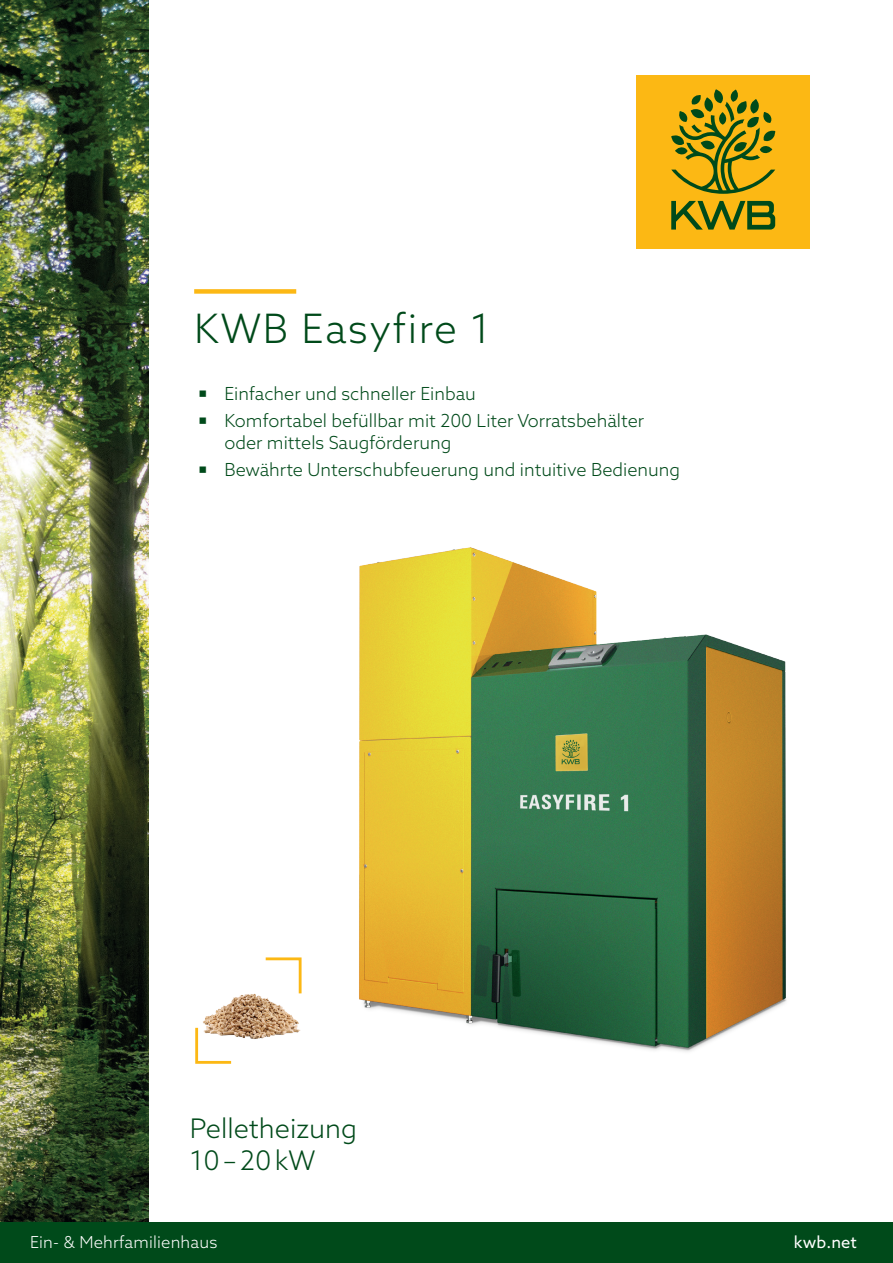
<style>
.page{position:relative;width:893px;height:1263px;background:#fff}
.page>*{position:absolute;margin:0;border:0;box-sizing:border-box;transform-origin:0 0}
.t1{font:300 40.5px "Azo Sans";letter-spacing:.04em;color:#004a1a}
.t2{font:300 27px/32.4px "Azo Sans";color:#004a1a}
.t3{font:300 18px/27px "Azo Sans";color:#004a1a}
.t4{font:300 16.5px "Azo Sans";letter-spacing:.01em;color:#fff}
.t5{font:16.5px "Azo Sans";letter-spacing:.01em;color:#fff}
</style>
<div class="page">
<div style="left:194px;top:289px;width:102px;height:5px;background:#fcb814"></div>
<img style="left:0;top:0;width:149px;height:1222px">
<img style="left:203px;top:993px;width:98px;height:46px">
<svg style="left:195px;top:1025px;width:39px;height:39px"></svg>
<svg style="left:263px;top:957px;width:39px;height:39px"></svg>
<div style="left:0;top:1222px;width:893px;height:41px;background:#004a1a"></div>
<img style="left:359px;top:547px;width:428px;height:505px">
<div style="left:636px;top:75px;width:174px;height:174px;background:#fcb814"></div>
<svg style="left:671px;top:89px;width:105px;height:105px"></svg>
<svg style="left:671px;top:201px;width:104px;height:29px"></svg>
<h1 class="t1" style="left:194px;top:303px;width:298px">KWB Easyfire 1</h1>
<p class="t3" style="left:224px;top:380px;width:421px">Einfacher und schneller Einbau<br>Komfortabel befüllbar mit 200 Liter Vorratsbehälter</p>
<p class="t3" style="left:224px;top:429px;width:457px">oder mittels Saugförderung<br>Bewährte Unterschubfeuerung und intuitive Bedienung</p>
<h2 class="t2" style="left:190px;top:1111px;width:169px">Pelletheizung<br>10–20kW</h2>
<p class="t4" style="left:30px;top:1232px;width:189px">Ein- &amp; Mehrfamilienhaus</p>
<p class="t5" style="left:794px;top:1232px;width:65px">kwb.net</p>
</div>
